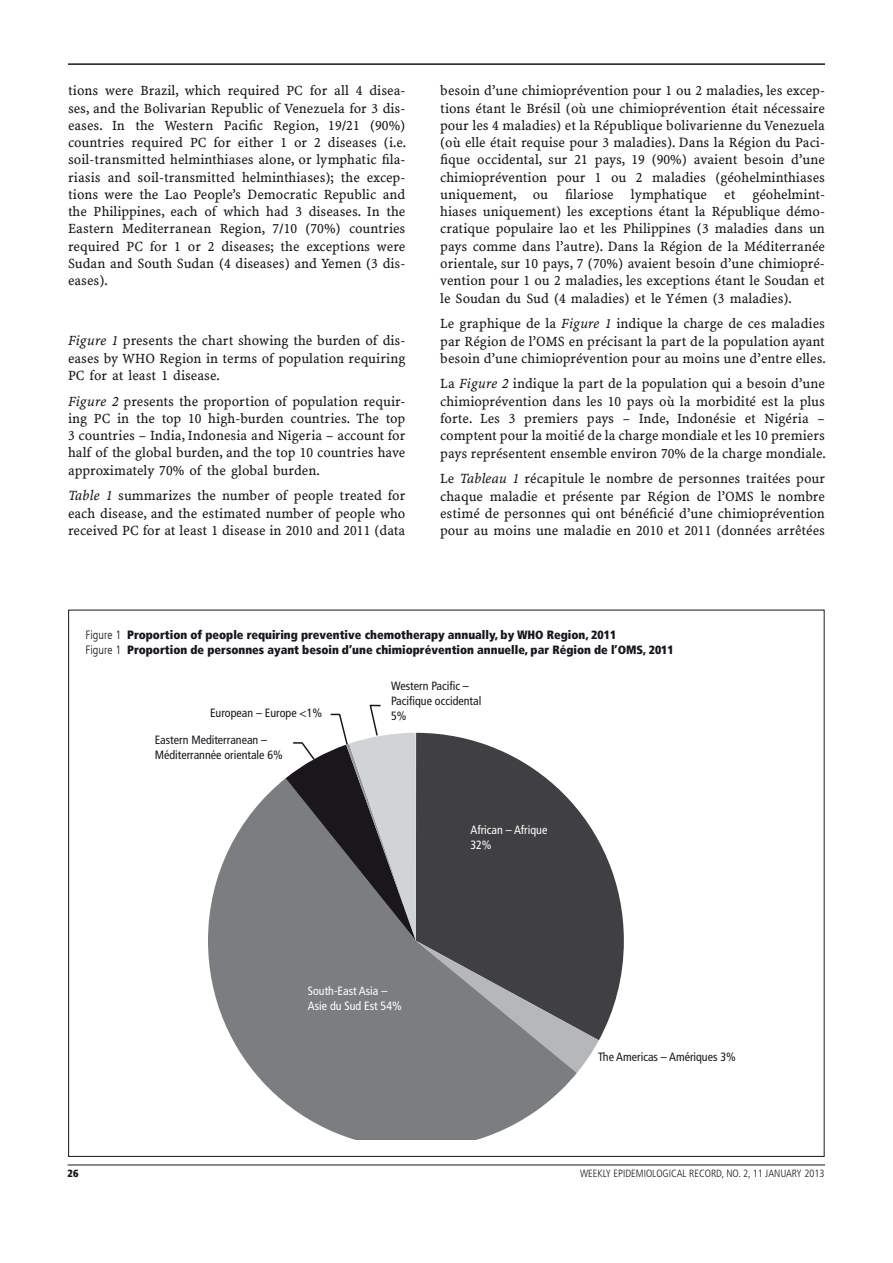
<style>
.page{position:relative;width:893px;height:1263px;background:#fff}
.page>*{position:absolute;margin:0;border:0;box-sizing:border-box;transform-origin:0 0}
.t1{font:14.25px/17.2px "Minion Web";color:#1a171c;text-align:justify}
.t2{font:900 condensed 12px/15px "Frutiger LT";color:#1a171c}
.t3{font:condensed 12px/15px "Frutiger LT";color:#1a171c}
.t4{font:condensed 12px/15px "Frutiger LT";color:#fff}
.t5{font:300 condensed 10.5px "Frutiger";color:#1a171c}
.t6{font:900 condensed 10.5px "Frutiger LT";color:#1a171c}
.s1{font-family:"Minion It Web"}
.s2{font-weight:300}
</style>
<div class="page">
<hr style="left:68px;top:1164px;width:757px;height:1px;background:#1a171c">
<hr style="left:68px;top:63px;width:757px;height:2px;background:#1a171c">
<svg style="left:599px;top:842px;width:25px;height:198px;fill:#404042"></svg>
<svg style="left:208px;top:778px;width:369px;height:362px;fill:#7c7d7f"></svg>
<svg style="left:286px;top:705px;width:313px;height:368px;background:#7a7a7c"></svg>
<p class="t1" style="left:68px;top:82px;width:340px">tions were Brazil, which required PC for all 4 disea&shy;ses, and the Bolivarian Republic of Venezuela for 3 dis&shy;eases. In the Western Pacific Region, 19/21 (90%) countries required PC for either 1 or 2 diseases (i.e. soil-transmitted helminthiases alone, or lymphatic fila&shy;riasis and soil-transmitted helminthiases); the excep&shy;tions were the Lao People’s Democratic Republic and the Philippines, each of which had 3 diseases. In the Eastern Mediterranean Region, 7/10 (70%) countries required PC for 1 or 2 diseases; the exceptions were Sudan and South Sudan (4 diseases) and Yemen (3 dis&shy;eases).</p>
<p class="t1" style="left:68px;top:332px;width:339px"><span class="s1">Figure 1</span> presents the chart showing the burden of dis&shy;eases by WHO Region in terms of population requiring PC for at least 1 disease.</p>
<p class="t1" style="left:68px;top:392px;width:339px"><span class="s1">Figure 2</span> presents the proportion of population requir&shy;ing PC in the top 10 high-burden countries. The top 3 countries – India, Indonesia and Nigeria – account for half of the global burden, and the top 10 countries have approximately 70% of the global burden.</p>
<p class="t1" style="left:68px;top:487px;width:339px"><span class="s1">Table 1</span> summarizes the number of people treated for each disease, and the estimated number of people who received PC for at least 1 disease in 2010 and 2011 (data</p>
<p class="t1" style="left:440px;top:82px;width:386px">besoin d’une chimioprévention pour 1 ou 2 maladies, les excep&shy;tions étant le Brésil (où une chimioprévention était nécessaire pour les 4 maladies) et la République bolivarienne du Venezuela (où elle était requise pour 3 maladies). Dans la Région du Paci&shy;fique occidental, sur 21 pays, 19 (90%) avaient besoin d’une chimioprévention pour 1 ou 2 maladies (géohelminthiases uniquement, ou filariose lymphatique et géohelmint&shy;hiases uniquement) les exceptions étant la République démo&shy;cratique populaire lao et les Philippines (3 maladies dans un pays comme dans l’autre). Dans la Région de la Méditerranée orientale, sur 10 pays, 7 (70%) avaient besoin d’une chimiopré&shy;vention pour 1 ou 2 maladies, les exceptions étant le Soudan et le Soudan du Sud (4 maladies) et le Yémen (3 maladies).</p>
<p class="t1" style="left:440px;top:315px;width:387px">Le graphique de la <span class="s1">Figure 1</span> indique la charge de ces maladies par Région de l’OMS en précisant la part de la population ayant besoin d’une chimioprévention pour au moins une d’entre elles.</p>
<p class="t1" style="left:440px;top:375px;width:387px">La <span class="s1">Figure 2</span> indique la part de la population qui a besoin d’une chimioprévention dans les 10 pays où la morbidité est la plus forte. Les 3 premiers pays – Inde, Indonésie et Nigéria – comptent pour la moitié de la charge mondiale et les 10 premiers pays représentent ensemble environ 70% de la charge mondiale.</p>
<p class="t1" style="left:440px;top:470px;width:386px">Le <span class="s1">Tableau 1</span> récapitule le nombre de personnes traitées pour chaque maladie et présente par Région de l’OMS le nombre estimé de personnes qui ont bénéficié d’une chimioprévention pour au moins une maladie en 2010 et 2011 (données arrêtées</p>
<p class="t2" style="left:86px;top:627px;width:590px"><span class="s2">Figure 1</span> Proportion of people requiring preventive chemotherapy annually, by WHO Region, 2011<br><span class="s2">Figure 1</span> Proportion de personnes ayant besoin d’une chimioprévention annuelle, par Région de l’OMS, 2011</p>
<p class="t3" style="left:210px;top:705px;width:114px">European – Europe &lt;1%</p>
<p class="t3" style="left:155px;top:732px;width:130px">Eastern Mediterranean –<br>Méditerrannée orientale 6%</p>
<p class="t3" style="left:391px;top:678px;width:92px">Western Pacific –<br>Pacifique occidental<br>5%</p>
<p class="t4" style="left:470px;top:823px;width:78px">African – Afrique<br>32%</p>
<p class="t4" style="left:308px;top:984px;width:96px">South-East Asia –<br>Asie du Sud Est 54%</p>
<p class="t3" style="left:598px;top:1050px;width:139px">The Americas – Amériques 3%</p>
<p class="t6" style="left:68px;top:1167px;width:12px">26</p>
<p class="t5" style="left:580px;top:1168px;width:246px">WEEKLY EPIDEMIOLOGICAL RECORD, NO. 2, 11 JANUARY 2013</p>
</div>
